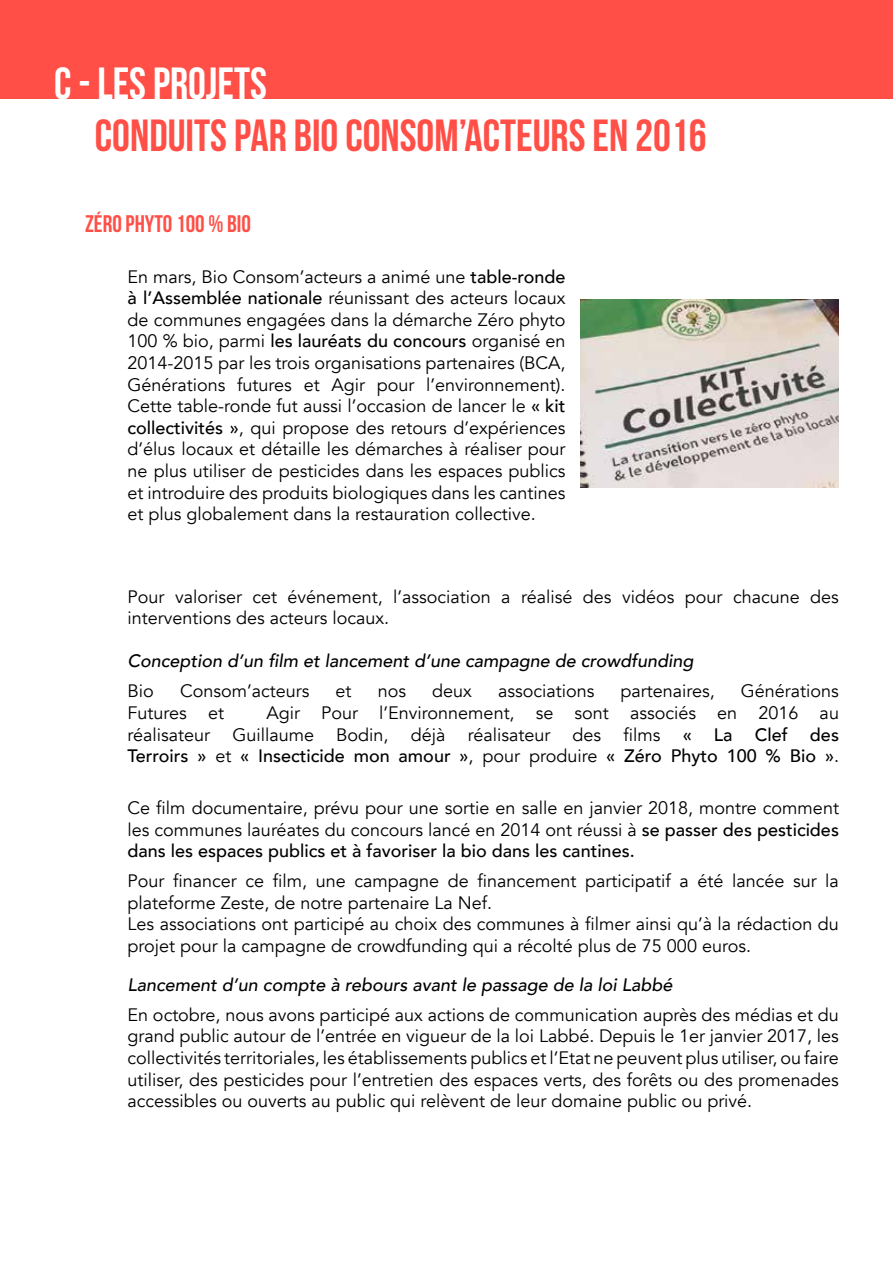
<style>
.page{position:relative;width:893px;height:1263px;background:#fff}
.page>*{position:absolute;margin:0;border:0;box-sizing:border-box;transform-origin:0 0}
.t1{font:45px "Bebas Neue";color:#ff4f47}
.t2{font:45px "Bebas Neue";color:#fff}
.t3{font:24px "Bebas Neue";color:#ff4f47}
.t4{font:18px/21.6px "Avenir";color:#000;text-align:justify}
.t5{font:italic 500 18px "Avenir";color:#000}
.s1{font-weight:500}
</style>
<div class="page">
<div style="left:0;top:0;width:893px;height:99px;background:#ff4f47"></div>
<img style="left:580px;top:300px;width:259px;height:187px">
<h1 class="t2" style="left:54px;top:59px;width:214px">C - LES PROJETS</h1>
<h1 class="t1" style="left:95px;top:110px;width:613px">CONDUITS PAR BIO CONSOM’ACTEURS EN 2016</h1>
<h2 class="t3" style="left:85px;top:210px;width:167px">ZÉRO PHYTO 100 % BIO</h2>
<p class="t4" style="left:128px;top:266px;width:440px">En mars, Bio Consom’acteurs a animé une <span class="s1">table-ronde à l’Assemblée nationale</span> réunissant des acteurs locaux de communes engagées dans la démarche Zéro phyto 100 % bio, parmi <span class="s1">les lauréats du concours</span> organisé en 2014-2015 par les trois organisations partenaires (BCA, Générations futures et Agir pour l’environnement).<br>Cette table-ronde fut aussi l’occasion de lancer le <span class="s1">« kit collectivités »</span>, qui propose des retours d’expériences d’élus locaux et détaille les démarches à réaliser pour ne plus utiliser de pesticides dans les espaces publics et introduire des produits biologiques dans les cantines et plus globalement dans la restauration collective.</p>
<p class="t4" style="left:128px;top:586px;width:713px">Pour valoriser cet événement, l’association a réalisé des vidéos pour chacune des interventions des acteurs locaux.</p>
<p class="t5" style="left:128px;top:650px;width:567px">Conception d’un film et lancement d’une campagne de crowdfunding</p>
<p class="t4" style="left:128px;top:681px;width:28px">Bio</p>
<p class="t4" style="left:180px;top:681px;width:131px">Consom’acteurs</p>
<p class="t4" style="left:336px;top:681px;width:17px">et</p>
<p class="t4" style="left:378px;top:681px;width:30px">nos</p>
<p class="t4" style="left:432px;top:681px;width:41px">deux</p>
<p class="t4" style="left:498px;top:681px;width:98px">associations</p>
<p class="t4" style="left:620px;top:681px;width:96px">partenaires,</p>
<p class="t4" style="left:741px;top:681px;width:99px">Générations</p>
<p class="t4" style="left:128px;top:702px;width:98px">Futures et</p>
<p class="t4" style="left:128px;top:702px;width:713px;text-indent:139px">Agir Pour l’Environnement, se sont associés en 2016 au réalisateur Guillaume Bodin, déjà réalisateur des films <span class="s1">« La Clef des Terroirs »</span> et <span class="s1">« Insecticide mon amour »</span>, pour produire <span class="s1">« Zéro Phyto 100 % Bio »</span>.</p>
<p class="t4" style="left:128px;top:797px;width:713px">Ce film documentaire, prévu pour une sortie en salle en janvier 2018, montre comment les communes lauréates du concours lancé en 2014 ont réussi à <span class="s1">se passer des pesticides dans les espaces publics et à favoriser la bio dans les cantines.</span></p>
<p class="t4" style="left:128px;top:870px;width:713px;text-align:left">Pour financer ce film, une campagne de financement participatif a été lancée sur la plateforme Zeste, de notre partenaire La Nef.<br>Les associations ont participé au choix des communes à filmer ainsi qu’à la rédaction du projet pour la campagne de crowdfunding qui a récolté plus de 75 000 euros.</p>
<p class="t5" style="left:128px;top:974px;width:546px">Lancement d’un compte à rebours avant le passage de la loi Labbé</p>
<p class="t4" style="left:128px;top:1004px;width:713px">En octobre, nous avons participé aux actions de communication auprès des médias et du grand public autour de l’entrée en vigueur de la loi Labbé. Depuis le 1er janvier 2017, les collectivités territoriales, les établissements publics et l’Etat ne peuvent plus utiliser, ou faire utiliser, des pesticides pour l’entretien des espaces verts, des forêts ou des promenades accessibles ou ouverts au public qui relèvent de leur domaine public ou privé.</p>
</div>
